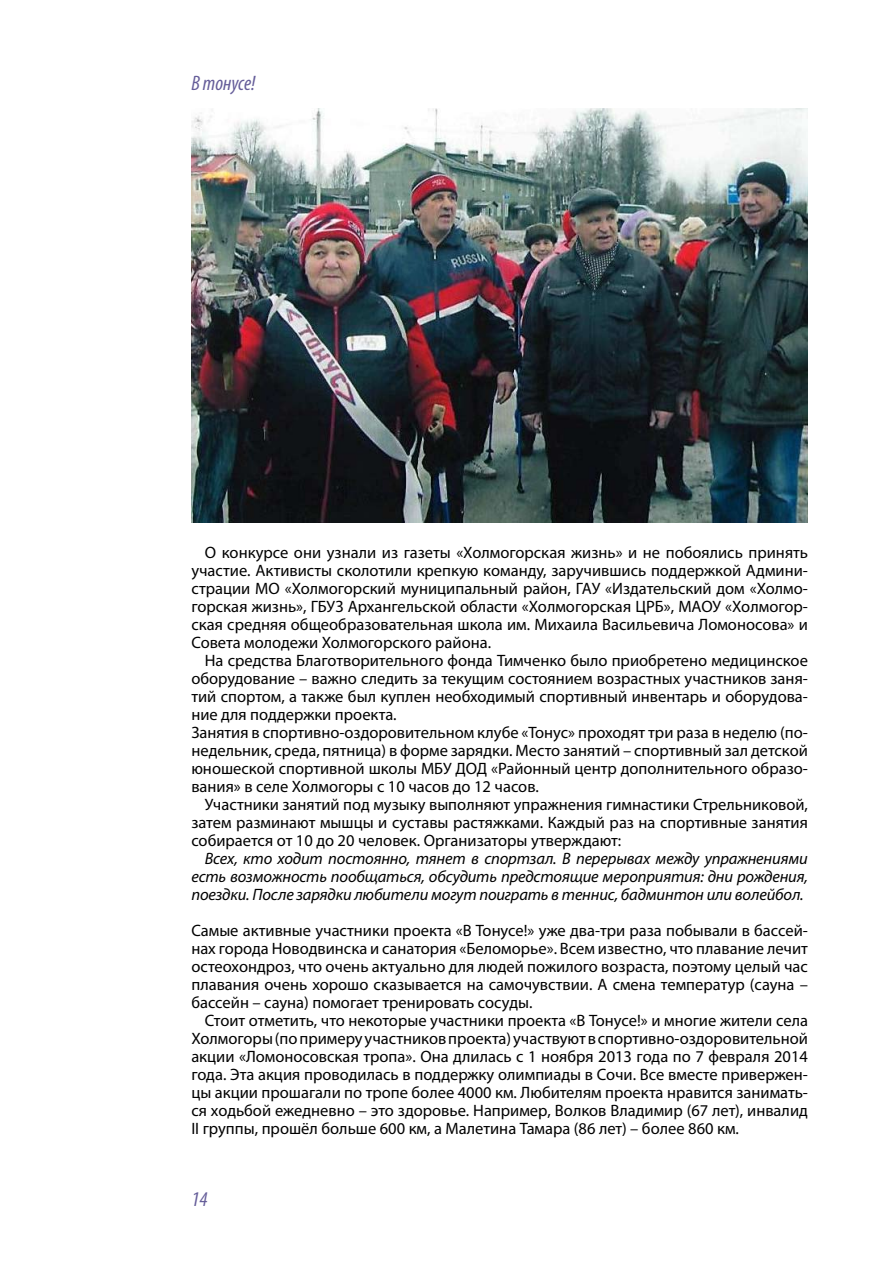
<style>
.page{position:relative;width:893px;height:1263px;background:#fff}
.page>*{position:absolute;margin:0;border:0;box-sizing:border-box;transform-origin:0 0}
.t1{font:italic condensed 21px "Myriad Pro";color:#655d99}
.t2{font:16.5px/18px "Myriad Pro";color:#000;text-align:justify}
.t3{font:italic 16.5px/18px "Myriad Pro";letter-spacing:-.01em;color:#000;text-align:justify}
</style>
<div class="page">
<img style="left:191px;top:108px;width:617px;height:414px">
<p class="t1" style="left:191px;top:70px;width:66px">В тонусе!</p>
<p class="t2" style="left:191px;top:543px;width:618px;text-indent:13px">О конкурсе они узнали из газеты «Холмогорская жизнь» и не побоялись принять участие. Активисты сколотили крепкую команду, заручившись поддержкой Админи&shy;страции МО «Холмогорский муниципальный район, ГАУ «Издательский дом «Холмо&shy;горская жизнь», ГБУЗ Архангельской области «Холмогорская ЦРБ», МАОУ «Холмогор&shy;ская средняя общеобразовательная школа им. Михаила Васильевича Ломоносова» и Совета молодежи Холмогорского района.</p>
<p class="t2" style="left:191px;top:651px;width:618px;text-align:left;text-indent:13px">На средства Благотворительного фонда Тимченко было приобретено медицинское оборудование – важно следить за текущим состоянием возрастных участников заня&shy;тий спортом, а также был куплен необходимый спортивный инвентарь и оборудова&shy;ние для поддержки проекта.<br>Занятия в спортивно-оздоровительном клубе «Тонус» проходят три раза в неделю (по&shy;недельник, среда, пятница) в форме зарядки. Место занятий – спортивный зал детской юношеской спортивной школы МБУ ДОД «Районный центр дополнительного образо&shy;вания» в селе Холмогоры с 10 часов до 12 часов.</p>
<p class="t2" style="left:191px;top:795px;width:618px;text-indent:13px">Участники занятий под музыку выполняют упражнения гимнастики Стрельниковой, затем разминают мышцы и суставы растяжками. Каждый раз на спортивные занятия собирается от 10 до 20 человек. Организаторы утверждают:</p>
<p class="t3" style="left:191px;top:849px;width:618px;text-indent:13px">Всех, кто ходит постоянно, тянет в спортзал. В перерывах между упражнениями есть возможность пообщаться, обсудить предстоящие мероприятия: дни рождения, поездки. После зарядки любители могут поиграть в теннис, бадминтон или волейбол.</p>
<p class="t2" style="left:191px;top:921px;width:618px">Самые активные участники проекта «В Тонусе!» уже два-три раза побывали в бассей&shy;нах города Новодвинска и санатория «Беломорье». Всем известно, что плавание лечит остеохондроз, что очень актуально для людей пожилого возраста, поэтому целый час плавания очень хорошо сказывается на самочувствии. А смена температур (сауна – бассейн – сауна) помогает тренировать сосуды.</p>
<p class="t2" style="left:191px;top:1011px;width:618px;text-indent:13px">Стоит отметить, что некоторые участники проекта «В Тонусе!» и многие жители села Холмогоры (по примеру участников проекта) участвуют в спортивно-оздоровительной акции «Ломоносовская тропа». Она длилась с 1 ноября 2013 года по 7 февраля 2014 года. Эта акция проводилась в поддержку олимпиады в Сочи. Все вместе привержен&shy;цы акции прошагали по тропе более 4000 км. Любителям проекта нравится занимать&shy;ся ходьбой ежедневно – это здоровье. Например, Волков Владимир (67 лет), инвалид II группы, прошёл больше 600 км, а Малетина Тамара (86 лет) – более 860 км.</p>
<p class="t1" style="left:191px;top:1186px;width:18px">14</p>
</div>
